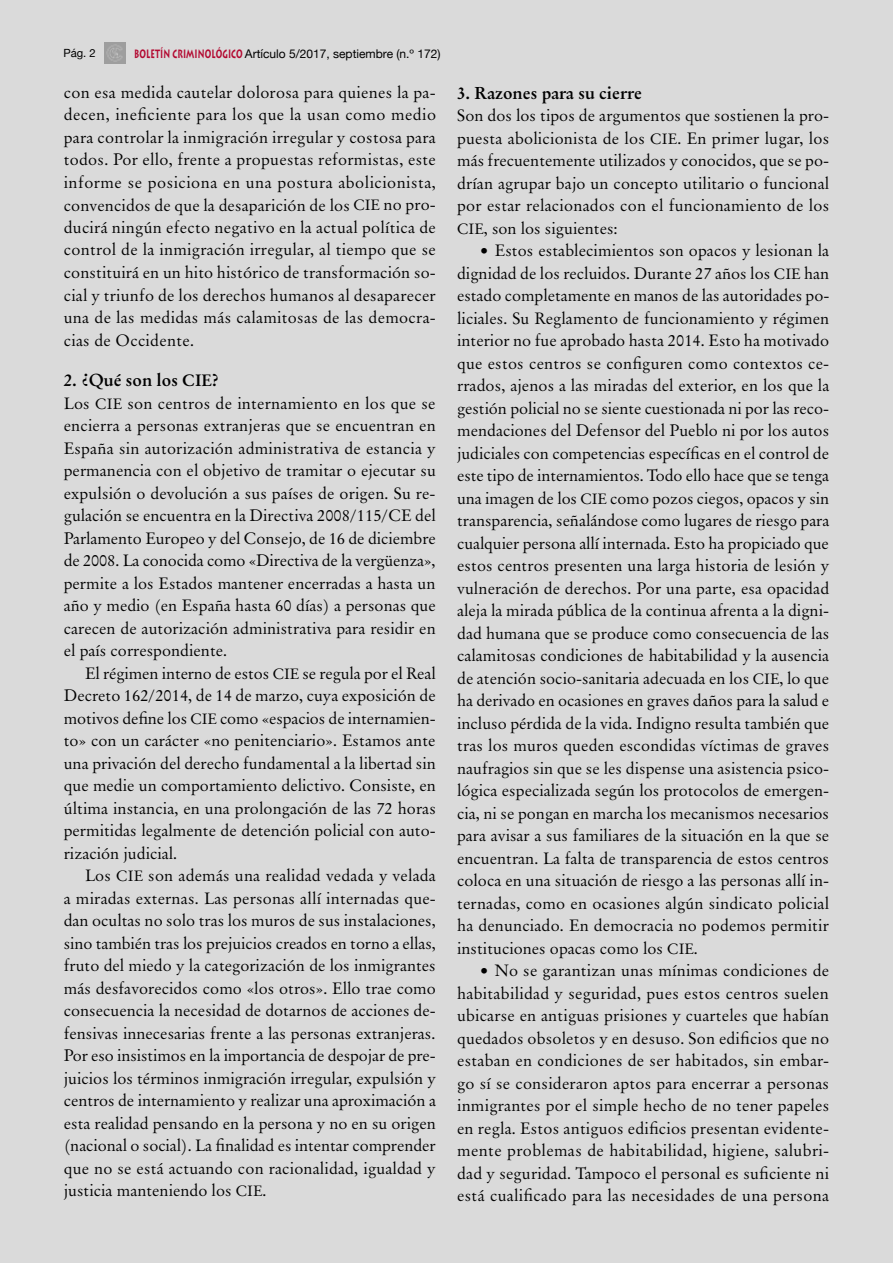
<style>
.page{position:relative;width:893px;height:1263px;background:#dadada}
.page>*{position:absolute;margin:0;border:0;box-sizing:border-box;transform-origin:0 0}
.t1{font:700 17.25px "Original Garamond BT";color:#000}
.t2{font:16.5px/22.5px "Original Garamond BT";letter-spacing:.01em;color:#000;text-align:justify}
.t3{font:12px "Helvetica Neue";color:#000}
.t4{font:11.25px "Helvetica Neue";color:#000}
.s1{font-family:"Lithos";font-weight:700;color:#b30931}
.s2{font-size:15px}
.s3{font-size:16.5px}
.s4{font-size:19.5px}
</style>
<div class="page">
<img style="left:105px;top:43px;width:21px;height:21px">
<p class="t4" style="left:63px;top:47px;width:34px">Pág. 2</p>
<p class="t3" style="left:134px;top:46px;width:308px"><span class="s1">BOLETÍN CRIMINOLÓGICO</span> Artículo 5/2017, septiembre (n.º 172)</p>
<p class="t2" style="left:64px;top:81px;width:374px">con esa medida cautelar dolorosa para quienes la pa&shy;decen, ineficiente para los que la usan como medio para controlar la inmigración irregular y costosa para todos. Por ello, frente a propuestas reformistas, este informe se posiciona en una postura abolicionista, convencidos de que la desaparición de los <span class="s2">CIE</span> no pro&shy;ducirá ningún efecto negativo en la actual política de control de la inmigración irregular, al tiempo que se constituirá en un hito histórico de transformación so&shy;cial y triunfo de los derechos humanos al desaparecer una de las medidas más calamitosas de las democra&shy;cias de Occidente.</p>
<p class="t1" style="left:64px;top:369px;width:157px">2. ¿Qué son los <span class="s3">CIE</span>?</p>
<p class="t2" style="left:64px;top:391px;width:374px">Los <span class="s2">CIE</span> son centros de internamiento en los que se encierra a personas extranjeras que se encuentran en España sin autorización administrativa de estancia y permanencia con el objetivo de tramitar o ejecutar su expulsión o devolución a sus países de origen. Su re&shy;gulación se encuentra en la Directiva 2008/115/CE del Parlamento Europeo y del Consejo, de 16 de diciembre de 2008. La conocida como «Directiva de la vergüenza», permite a los Estados mantener encerradas a hasta un año y medio (en España hasta 60 días) a personas que carecen de autorización administrativa para residir en el país correspondiente.</p>
<p class="t2" style="left:64px;top:662px;width:374px;text-indent:21px">El régimen interno de estos <span class="s2">CIE</span> se regula por el Real Decreto 162/2014, de 14 de marzo, cuya exposición de motivos define los <span class="s2">CIE</span> como «espacios de internamien&shy;to» con un carácter «no penitenciario». Estamos ante una privación del derecho fundamental a la libertad sin que medie un comportamiento delictivo. Consiste, en última instancia, en una prolongación de las 72 horas permitidas legalmente de detención policial con auto&shy;rización judicial.</p>
<p class="t2" style="left:64px;top:864px;width:374px;text-indent:21px">Los <span class="s2">CIE</span> son además una realidad vedada y velada a miradas externas. Las personas allí internadas que&shy;dan ocultas no solo tras los muros de sus instalaciones, sino también tras los prejuicios creados en torno a ellas, fruto del miedo y la categorización de los inmigrantes más desfavorecidos como «los otros». Ello trae como consecuencia la necesidad de dotarnos de acciones de&shy;fensivas innecesarias frente a las personas extranjeras.<br>Por eso insistimos en la importancia de despojar de pre&shy;juicios los términos inmigración irregular, expulsión y centros de internamiento y realizar una aproximación a esta realidad pensando en la persona y no en su origen (nacional o social). La finalidad es intentar comprender que no se está actuando con racionalidad, igualdad y justicia manteniendo los <span class="s2">CIE</span>.</p>
<p class="t1" style="left:457px;top:82px;width:186px">3. Razones para su cierre</p>
<p class="t2" style="left:457px;top:104px;width:374px">Son dos los tipos de argumentos que sostienen la pro&shy;puesta abolicionista de los <span class="s2">CIE</span>. En primer lugar, los más frecuentemente utilizados y conocidos, que se po&shy;drían agrupar bajo un concepto utilitario o funcional por estar relacionados con el funcionamiento de los <span class="s2">CIE</span>, son los siguientes:</p>
<p class="t2" style="left:457px;top:239px;width:374px;text-indent:21px"><span class="s4">•</span> Estos establecimientos son opacos y lesionan la dignidad de los recluidos. Durante 27 años los <span class="s2">CIE</span> han estado completamente en manos de las autoridades po&shy;liciales. Su Reglamento de funcionamiento y régimen interior no fue aprobado hasta 2014. Esto ha motivado que estos centros se configuren como contextos ce&shy;rrados, ajenos a las miradas del exterior, en los que la gestión policial no se siente cuestionada ni por las reco&shy;mendaciones del Defensor del Pueblo ni por los autos judiciales con competencias específicas en el control de este tipo de internamientos. Todo ello hace que se tenga una imagen de los <span class="s2">CIE</span> como pozos ciegos, opacos y sin transparencia, señalándose como lugares de riesgo para cualquier persona allí internada. Esto ha propiciado que estos centros presenten una larga historia de lesión y vulneración de derechos. Por una parte, esa opacidad aleja la mirada pública de la continua afrenta a la digni&shy;dad humana que se produce como consecuencia de las calamitosas condiciones de habitabilidad y la ausencia de atención socio-sanitaria adecuada en los <span class="s2">CIE</span>, lo que ha derivado en ocasiones en graves daños para la salud e incluso pérdida de la vida. Indigno resulta también que tras los muros queden escondidas víctimas de graves naufragios sin que se les dispense una asistencia psico&shy;lógica especializada según los protocolos de emergen&shy;cia, ni se pongan en marcha los mecanismos necesarios para avisar a sus familiares de la situación en la que se encuentran. La falta de transparencia de estos centros coloca en una situación de riesgo a las personas allí in&shy;ternadas, como en ocasiones algún sindicato policial ha denunciado. En democracia no podemos permitir instituciones opacas como los <span class="s2">CIE</span>.</p>
<p class="t2" style="left:457px;top:959px;width:374px;text-indent:21px"><span class="s4">•</span> No se garantizan unas mínimas condiciones de habitabilidad y seguridad, pues estos centros suelen ubicarse en antiguas prisiones y cuarteles que habían quedados obsoletos y en desuso. Son edificios que no estaban en condiciones de ser habitados, sin embar&shy;go sí se consideraron aptos para encerrar a personas inmigrantes por el simple hecho de no tener papeles en regla. Estos antiguos edificios presentan evidente&shy;mente problemas de habitabilidad, higiene, salubri&shy;dad y seguridad. Tampoco el personal es suficiente ni está cualificado para las necesidades de una persona</p>
</div>
